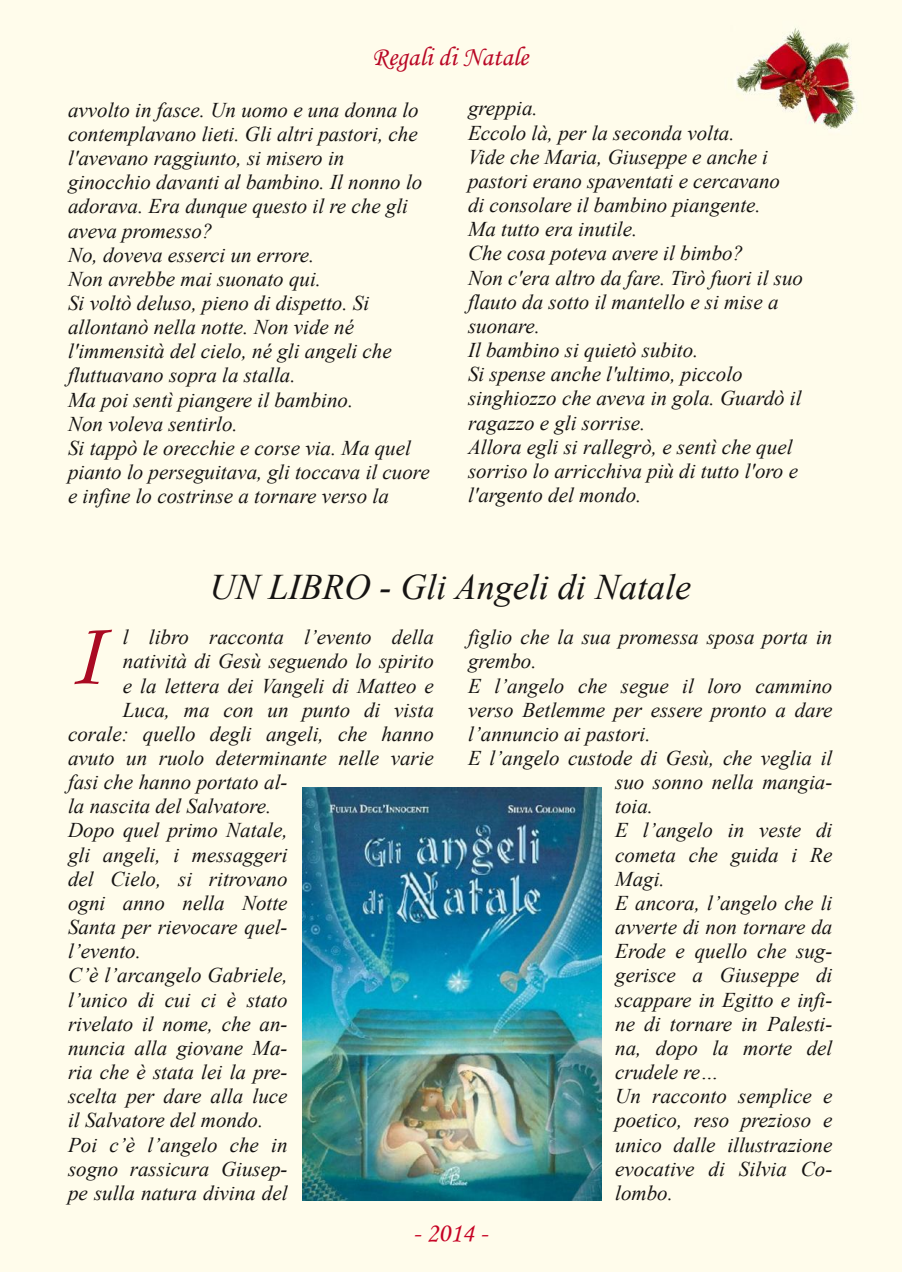
<style>
.page{position:relative;width:902px;height:1272px;background:#fff}
.page>*{position:absolute;margin:0;border:0;box-sizing:border-box;transform-origin:0 0}
.t1{font:93px "Monotype Corsiva";color:#aa0a22}
.t2{font:italic 36px "Times New Roman";color:#161413}
.t3{font:27px "Monotype Corsiva";color:#b90725}
.t4{font:27px "Monotype Corsiva";color:#c60224}
.t5{font:italic 21px/24.2px "Times New Roman";color:#161413}
</style>
<div class="page">
<div style="left:0;top:0;width:901px;height:1271px;background:#fffceb"></div>
<img style="left:302px;top:787px;width:299px;height:413px">
<p class="t3" style="left:372px;top:44px;width:158px">Regali di Natale</p>
<p class="t5" style="left:68px;top:97px;width:363px">avvolto in fasce. Un uomo e una donna lo contemplavano lieti. Gli altri pastori, che l'avevano raggiunto, si misero in ginocchio davanti al bambino. Il nonno lo adorava. Era dunque questo il re che gli aveva promesso?<br>No, doveva esserci un errore.<br>Non avrebbe mai suonato qui.<br>Si voltò deluso, pieno di dispetto. Si allontanò nella notte. Non vide né l'immensità del cielo, né gli angeli che fluttuavano sopra la stalla.<br>Ma poi sentì piangere il bambino.<br>Non voleva sentirlo.<br>Si tappò le orecchie e corse via. Ma quel pianto lo perseguitava, gli toccava il cuore e infine lo costrinse a tornare verso la</p>
<p class="t5" style="left:468px;top:96px;width:336px">greppia.<br>Eccolo là, per la seconda volta.<br>Vide che Maria, Giuseppe e anche i pastori erano spaventati e cercavano<br>di consolare il bambino piangente.<br>Ma tutto era inutile.<br>Che cosa poteva avere il bimbo?<br>Non c'era altro da fare. Tirò fuori il suo flauto da sotto il mantello e si mise a suonare.<br>Il bambino si quietò subito.<br>Si spense anche l'ultimo, piccolo singhiozzo che aveva in gola. Guardò il ragazzo e gli sorrise.<br>Allora egli si rallegrò, e sentì che quel sorriso lo arricchiva più di tutto l'oro e l'argento del mondo.</p>
<h2 class="t2" style="left:209px;top:567px;width:483px">UN LIBRO - Gli Angeli di Natale</h2>
<p class="t5" style="left:123px;top:625px;width:312px">l libro racconta l’evento della</p>
<p class="t5" style="left:123px;top:649px;width:312px">natività di Gesù seguendo lo spirito</p>
<p class="t5" style="left:123px;top:673px;width:312px">e la lettera dei Vangeli di Matteo e</p>
<p class="t5" style="left:123px;top:697px;width:312px">Luca, ma con un punto di vista</p>
<p class="t5" style="left:68px;top:721px;width:367px">corale: quello degli angeli, che hanno</p>
<p class="t5" style="left:68px;top:745px;width:367px">avuto un ruolo determinante nelle varie</p>
<p class="t5" style="left:68px;top:770px;width:221px">fasi che hanno portato al-</p>
<p class="t5" style="left:68px;top:794px;width:205px">la nascita del Salvatore.</p>
<p class="t5" style="left:68px;top:818px;width:221px">Dopo quel primo Natale,</p>
<p class="t5" style="left:68px;top:842px;width:221px">gli angeli, i messaggeri</p>
<p class="t5" style="left:68px;top:866px;width:221px">del Cielo, si ritrovano</p>
<p class="t5" style="left:68px;top:890px;width:221px">ogni anno nella Notte</p>
<p class="t5" style="left:68px;top:914px;width:221px">Santa per rievocare quel-</p>
<p class="t5" style="left:68px;top:939px;width:74px">l’evento.</p>
<p class="t5" style="left:68px;top:963px;width:221px">C’è l’arcangelo Gabriele,</p>
<p class="t5" style="left:68px;top:987px;width:221px">l’unico di cui ci è stato</p>
<p class="t5" style="left:68px;top:1011px;width:221px">rivelato il nome, che an-</p>
<p class="t5" style="left:68px;top:1035px;width:221px">nuncia alla giovane Ma-</p>
<p class="t5" style="left:68px;top:1059px;width:221px">ria che è stata lei la pre-</p>
<p class="t5" style="left:68px;top:1084px;width:221px">scelta per dare alla luce</p>
<p class="t5" style="left:68px;top:1108px;width:197px">il Salvatore del mondo.</p>
<p class="t5" style="left:68px;top:1132px;width:221px">Poi c’è l’angelo che in</p>
<p class="t5" style="left:68px;top:1156px;width:221px">sogno rassicura Giusep-</p>
<p class="t5" style="left:68px;top:1180px;width:221px">pe sulla natura divina del</p>
<h1 class="t1" style="left:68px;top:610px;width:37px">I</h1>
<p class="t5" style="left:468px;top:625px;width:366px">figlio che la sua promessa sposa porta in</p>
<p class="t5" style="left:468px;top:649px;width:70px">grembo.</p>
<p class="t5" style="left:468px;top:673px;width:366px">E l’angelo che segue il loro cammino</p>
<p class="t5" style="left:468px;top:697px;width:366px">verso Betlemme per essere pronto a dare</p>
<p class="t5" style="left:468px;top:721px;width:184px">l’annuncio ai pastori.</p>
<p class="t5" style="left:468px;top:745px;width:366px">E l’angelo custode di Gesù, che veglia il</p>
<p class="t5" style="left:615px;top:770px;width:219px">suo sonno nella mangia-</p>
<p class="t5" style="left:615px;top:794px;width:39px">toia.</p>
<p class="t5" style="left:615px;top:818px;width:219px">E l’angelo in veste di</p>
<p class="t5" style="left:615px;top:842px;width:219px">cometa che guida i Re</p>
<p class="t5" style="left:615px;top:866px;width:51px">Magi.</p>
<p class="t5" style="left:615px;top:890px;width:219px">E ancora, l’angelo che li</p>
<p class="t5" style="left:615px;top:914px;width:219px">avverte di non tornare da</p>
<p class="t5" style="left:615px;top:939px;width:219px">Erode e quello che sug-</p>
<p class="t5" style="left:615px;top:963px;width:219px">gerisce a Giuseppe di</p>
<p class="t5" style="left:615px;top:987px;width:219px">scappare in Egitto e infi-</p>
<p class="t5" style="left:615px;top:1011px;width:219px">ne di tornare in Palesti-</p>
<p class="t5" style="left:615px;top:1035px;width:219px">na, dopo la morte del</p>
<p class="t5" style="left:615px;top:1059px;width:105px">crudele re…</p>
<p class="t5" style="left:615px;top:1084px;width:219px">Un racconto semplice e</p>
<p class="t5" style="left:615px;top:1108px;width:219px">poetico, reso prezioso e</p>
<p class="t5" style="left:615px;top:1132px;width:219px">unico dalle illustrazione</p>
<p class="t5" style="left:615px;top:1156px;width:219px">evocative di Silvia Co-</p>
<p class="t5" style="left:615px;top:1180px;width:59px">lombo.</p>
<p class="t4" style="left:413px;top:1219px;width:76px">- 2014 -</p>
</div>
